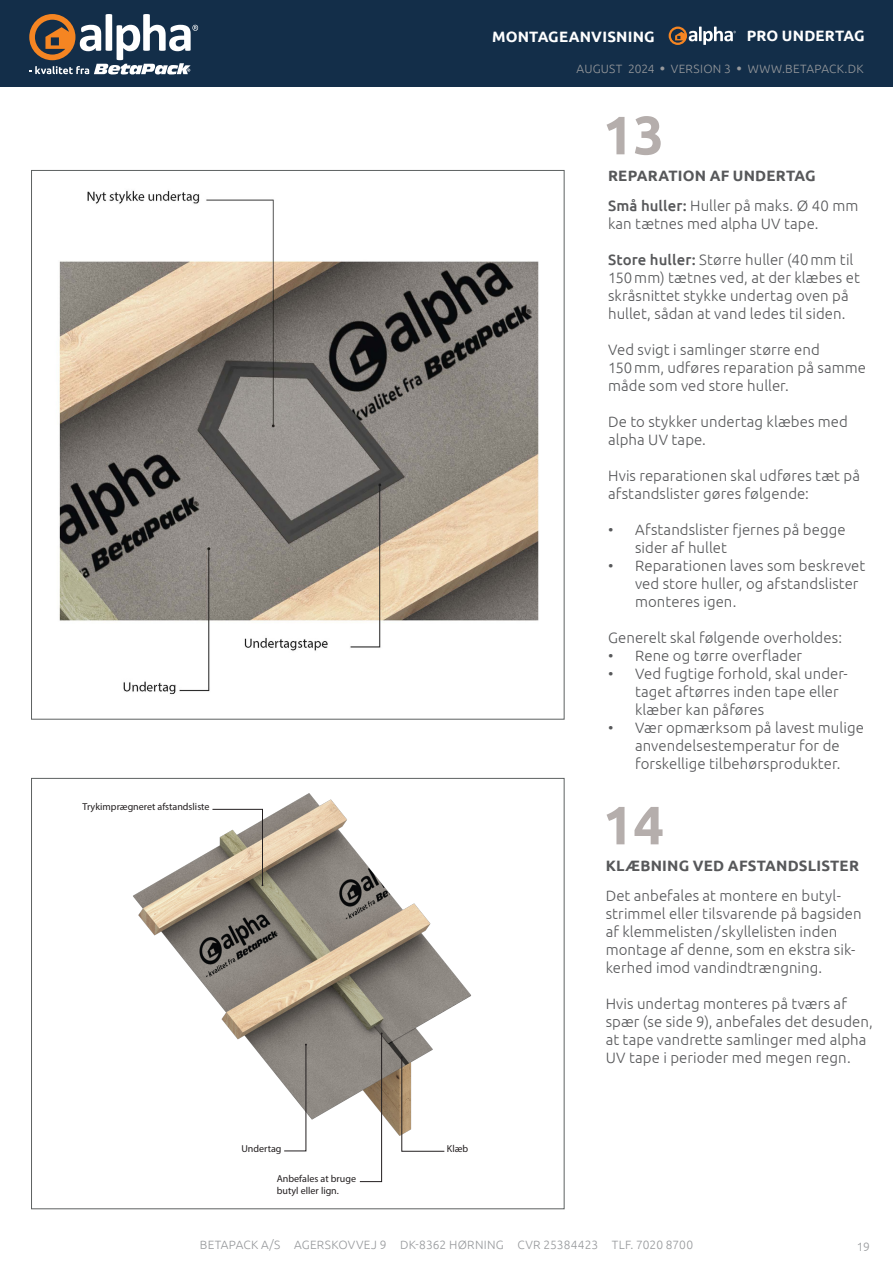
<style>
.page{position:relative;width:893px;height:1263px;background:#fff}
.page>*{position:absolute;margin:0;border:0;box-sizing:border-box;transform-origin:0 0}
.Mellemrubrik{font:700 54px "Ubuntu";color:#b5aeac}
.t1{font:300 15px/18px "Ubuntu";letter-spacing:.005em;color:#57585a}
.t2{font:700 15px "Ubuntu";letter-spacing:.015em;color:#57585a}
.t3{font:700 15px "Ubuntu";letter-spacing:.015em;color:#fff}
.t4{font:300 12px "Ubuntu";letter-spacing:.02em;color:#97999c}
.t5{font:10.05px/12px "Myriad Pro";color:#231f20}
.s1{font-family:"Calibri";font-weight:400;font-size:9px}
.s2{font-weight:500}
</style>
<div class="page">
<div style="left:0;top:0;width:893px;height:86px;background:#132e49"></div>
<svg style="left:29px;top:14px;width:169px;height:60px"></svg>
<img style="left:59px;top:190px;width:480px;height:505px">
<img style="left:133px;top:793px;width:338px;height:359px">
<svg style="left:284px;top:1044px;width:23px;height:107px"></svg>
<svg style="left:359px;top:1032px;width:24px;height:150px"></svg>
<svg style="left:401px;top:1056px;width:44px;height:96px"></svg>
<svg style="left:212px;top:809px;width:51px;height:77px"></svg>
<svg style="left:669px;top:27px;width:67px;height:18px"></svg>
<p class="t3" style="left:492px;top:27px;width:164px">MONTAGEANVISNING</p>
<p class="t3" style="left:747px;top:27px;width:119px">PRO UNDERTAG</p>
<p class="t4" style="left:577px;top:61px;width:288px">AUGUST 2024 <span class="s1">●</span> VERSION 3 <span class="s1">●</span> WWW.BETAPACK.DK</p>
<p class="Mellemrubrik" style="left:603px;top:102px;width:63px">13</p>
<p class="t5" style="left:83px;top:800px;width:129px">Trykimprægneret afstandsliste</p>
<p class="t5" style="left:241px;top:1142px;width:42px">Undertag</p>
<p class="t5" style="left:277px;top:1173px;width:81px">Anbefales at bruge butyl eller lign.</p>
<p class="t5" style="left:447px;top:1142px;width:23px">Klæb</p>
<p class="t2" style="left:608px;top:166px;width:209px">REPARATION AF UNDERTAG</p>
<p class="t1" style="left:608px;top:196px;width:252px"><span class="s2">Små huller:</span> Huller på maks. Ø 40 mm kan tætnes med alpha UV tape.</p>
<p class="t1" style="left:608px;top:250px;width:253px"><span class="s2">Store huller:</span> Større huller (40mm til 150mm) tætnes ved, at der klæbes et skråsnittet stykke undertag oven på hullet, sådan at vand ledes til siden.</p>
<p class="t1" style="left:608px;top:340px;width:260px">Ved svigt i samlinger større end<br>150mm, udføres reparation på samme måde som ved store huller.</p>
<p class="t1" style="left:608px;top:412px;width:241px">De to stykker undertag klæbes med alpha UV tape.</p>
<p class="t1" style="left:608px;top:466px;width:253px">Hvis reparationen skal udføres tæt på</p>
<p class="t1" style="left:608px;top:484px;width:202px">afstandslister gøres følgende:</p>
<p class="t1" style="left:635px;top:520px;width:212px;text-indent:-27px">• Afstandslister fjernes på begge sider af hullet</p>
<p class="t1" style="left:635px;top:556px;width:232px;text-indent:-27px">• Reparationen laves som beskrevet ved store huller, og afstandslister monteres igen.</p>
<p class="t1" style="left:608px;top:628px;width:235px">Generelt skal følgende overholdes:</p>
<p class="t1" style="left:608px;top:646px;width:196px">• Rene og tørre overflader</p>
<p class="t1" style="left:635px;top:664px;width:214px;text-indent:-27px">• Ved fugtige forhold, skal under&shy;taget aftørres inden tape eller klæber kan påføres</p>
<p class="t1" style="left:608px;top:718px;width:257px;text-align:center">• Vær opmærksom på lavest mulige anvendelsestemperatur for de forskellige tilbehørsprodukter.</p>
<p class="Mellemrubrik" style="left:603px;top:792px;width:63px">14</p>
<p class="t2" style="left:606px;top:857px;width:255px">KLÆBNING VED AFSTANDSLISTER</p>
<p class="t1" style="left:606px;top:886px;width:258px">Det anbefales at montere en butyl&shy;strimmel eller tilsvarende på bagsiden af klemmelisten/ skyllelisten inden montage af denne, som en ekstra sik&shy;kerhed imod vandindtrængning.</p>
<p class="t1" style="left:606px;top:994px;width:269px">Hvis undertag monteres på tværs af spær (se side 9), anbefales det desuden, at tape vandrette samlinger med alpha UV tape i perioder med megen regn.</p>
<p class="t4" style="left:200px;top:1238px;width:495px">BETAPACK A/S AGERSKOVVEJ 9 DK-8362 HØRNING CVR 25384423 TLF. 7020 8700</p>
<p class="t4" style="left:857px;top:1239px;width:15px">19</p>
</div>
